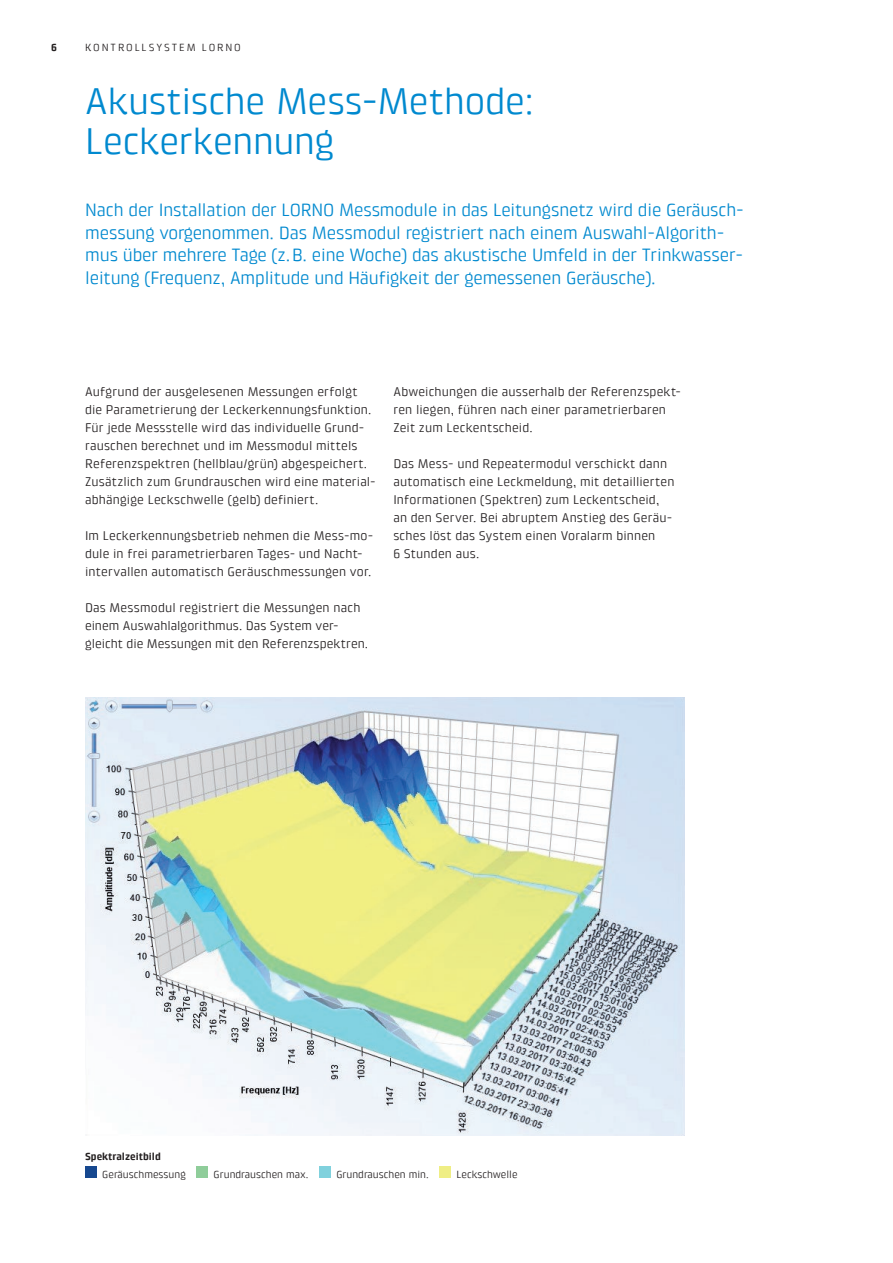
<style>
.page{position:relative;width:893px;height:1263px;background:#fff}
.page>*{position:absolute;margin:0;border:0;box-sizing:border-box;transform-origin:0 0}
.t1{font:37.5px/40.5px "Klintfor BKW";letter-spacing:-.01em;color:#0089cf}
.t2{font:18px/22.5px "Klintfor BKW";letter-spacing:-.01em;color:#0089cf}
.t3{font:12.75px/18px "Klint Pro";letter-spacing:.01em;color:#231f20}
.t4{font:10.5px "Klintfor BKW";color:#231f20}
.t5{font:10.5px "Klint Pro";letter-spacing:.18em;color:#231f20}
.t6{font:700 10.5px "Klintfor BKW";color:#231f20}
.t7{font:700 10.5px "Klint Pro";color:#231f20}
</style>
<div class="page">
<div style="left:85px;top:1167px;width:11px;height:11px;background:#16488f"></div>
<div style="left:196px;top:1167px;width:12px;height:11px;background:#8fcd9a"></div>
<div style="left:319px;top:1167px;width:11px;height:11px;background:#80d1dd"></div>
<div style="left:439px;top:1167px;width:12px;height:11px;background:#efee85"></div>
<img style="left:85px;top:698px;width:600px;height:437px">
<p class="t7" style="left:51px;top:41px;width:7px">6</p>
<p class="t5" style="left:85px;top:41px;width:157px">KONTROLLSYSTEM LORNO</p>
<h1 class="t1" style="left:85px;top:80px;width:450px">Akustische Mess-Methode:<br>Leckerkennung</h1>
<p class="t2" style="left:85px;top:199px;width:660px">Nach der Installation der LORNO Messmodule in das Leitungsnetz wird die Geräusch&shy;messung vorgenommen. Das Messmodul registriert nach einem Auswahl-Algorith&shy;mus über mehrere Tage (z.B. eine Woche) das akustische Umfeld in der Trinkwasser&shy;leitung (Frequenz, Amplitude und Häufigkeit der gemessenen Geräusche).</p>
<p class="t3" style="left:85px;top:383px;width:292px">Aufgrund der ausgelesenen Messungen erfolgt die Parametrierung der Leckerkennungsfunktion.<br>Für jede Messstelle wird das individuelle Grund&shy;rauschen berechnet und im Messmodul mittels Referenzspektren (hellblau/grün) abgespeichert.<br>Zusätzlich zum Grundrauschen wird eine material&shy;abhängige Leckschwelle (gelb) definiert.</p>
<p class="t3" style="left:85px;top:527px;width:290px">Im Leckerkennungsbetrieb nehmen die Mess-mo&shy;dule in frei parametrierbaren Tages- und Nacht&shy;intervallen automatisch Geräuschmessungen vor.</p>
<p class="t3" style="left:85px;top:599px;width:285px">Das Messmodul registriert die Messungen nach einem Auswahlalgorithmus. Das System ver&shy;gleicht die Messungen mit den Referenzspektren.</p>
<p class="t3" style="left:393px;top:383px;width:289px">Abweichungen die ausserhalb der Referenzspekt&shy;ren liegen, führen nach einer parametrierbaren<br>Zeit zum Leckentscheid.</p>
<p class="t3" style="left:393px;top:455px;width:283px">Das Mess- und Repeatermodul verschickt dann automatisch eine Leckmeldung, mit detaillierten Informationen (Spektren) zum Leckentscheid, an den Server. Bei abruptem Anstieg des Geräu&shy;sches löst das System einen Voralarm binnen<br>6 Stunden aus.</p>
<p class="t6" style="left:85px;top:1150px;width:77px">Spektralzeitbild</p>
<p class="t4" style="left:102px;top:1168px;width:85px">Geräuschmessung</p>
<p class="t4" style="left:214px;top:1168px;width:96px">Grundrauschen max.</p>
<p class="t4" style="left:336px;top:1168px;width:94px">Grundrauschen min.</p>
<p class="t4" style="left:457px;top:1168px;width:63px">Leckschwelle</p>
</div>
